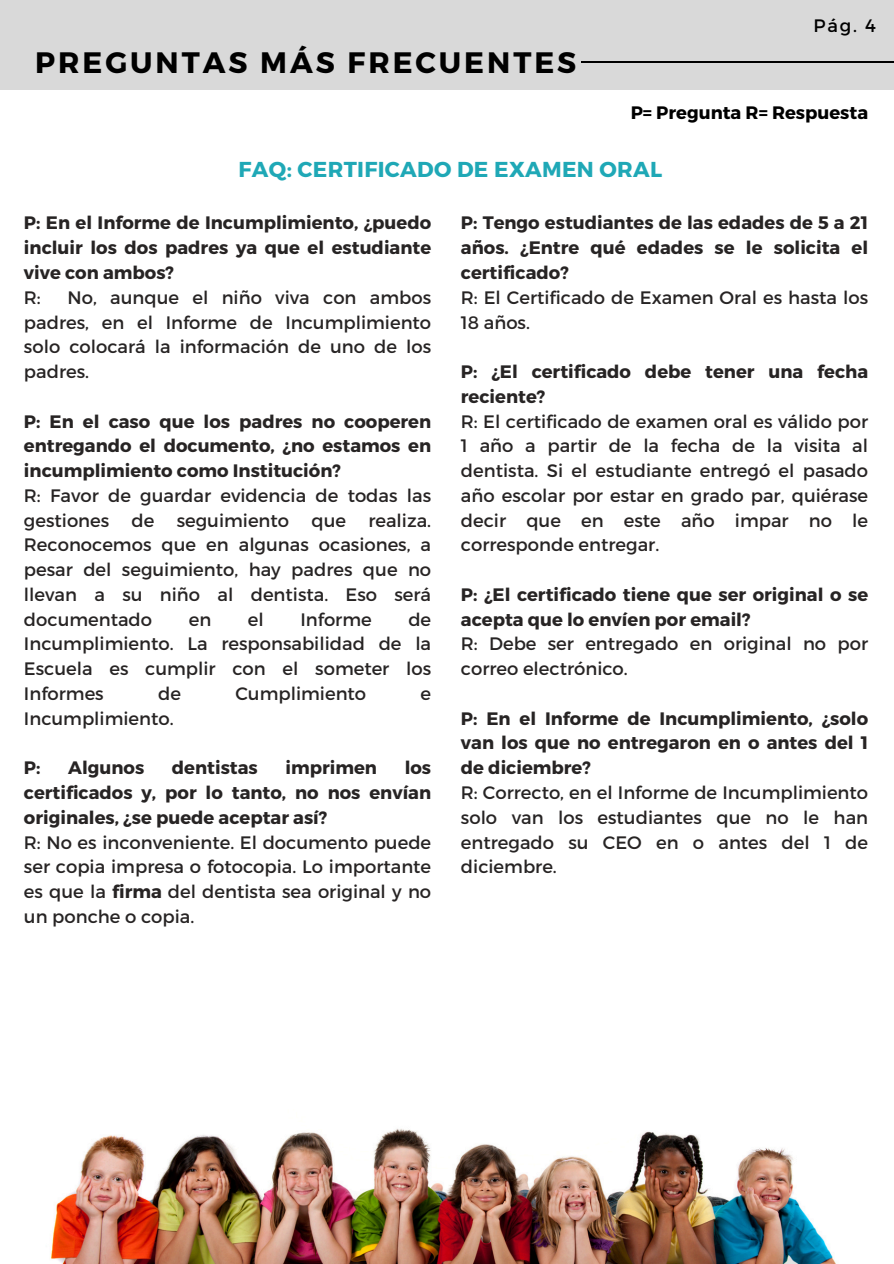
<style>
.page{position:relative;width:894px;height:1264px;background:#fff}
.page>*{position:absolute;margin:0;border:0;box-sizing:border-box;transform-origin:0 0}
.t1{font:700 29.55px "Montserrat";letter-spacing:.1em;color:#000}
.t2{font:700 21.6px "Montserrat";letter-spacing:.015em;color:#1fa8b6}
.t3{font:18px/24.8px "Montserrat";color:#272424;text-align:justify}
.t4{font:700 18px/24.8px "Montserrat";color:#272424;text-align:justify}
.t5{font:700 18px "Montserrat";color:#000}
.t6{font:18px "Montserrat";color:#000}
.s1{font-weight:700}
</style>
<div class="page">
<div style="left:0;top:0;width:893px;height:89px;background:#d9d9d9"></div>
<hr style="left:581px;top:61px;width:312px;height:1px;background:#000">
<img style="left:51px;top:1128px;width:785px;height:135px">
<p class="t1" style="left:35px;top:43px;width:542px">PREGUNTAS MÁS FRECUENTES</p>
<h1 class="t6" style="left:813px;top:13px;width:64px">Pág. 4</h1>
<p class="t5" style="left:630px;top:101px;width:239px">P= Pregunta R= Respuesta</p>
<p class="t2" style="left:238px;top:156px;width:425px">FAQ: CERTIFICADO DE EXAMEN ORAL</p>
<h2 class="t4" style="left:24px;top:210px;width:408px">P: En el Informe de Incumplimiento, ¿puedo incluir los dos padres ya que el estudiante vive con ambos?</h2>
<p class="t3" style="left:24px;top:284px;width:18px">R:</p>
<p class="t3" style="left:24px;top:284px;width:408px;text-indent:43px">No, aunque el niño viva con ambos padres, en el Informe de Incumplimiento solo colocará la información de uno de los padres.</p>
<p class="t4" style="left:24px;top:408px;width:408px">P: En el caso que los padres no cooperen entregando el documento, ¿no estamos en incumplimiento como Institución?</p>
<p class="t3" style="left:24px;top:482px;width:408px">R: Favor de guardar evidencia de todas las gestiones de seguimiento que realiza.<br>Reconocemos que en algunas ocasiones, a pesar del seguimiento, hay padres que no llevan a su niño al dentista. Eso será documentado</p>
<p class="t3" style="left:189px;top:606px;width:24px">en</p>
<p class="t3" style="left:248px;top:606px;width:17px">el</p>
<p class="t3" style="left:300px;top:606px;width:73px">Informe</p>
<p class="t3" style="left:24px;top:606px;width:408px;text-indent:384px">de Incumplimiento. La responsabilidad de la Escuela es cumplir con el someter los Informes</p>
<p class="t3" style="left:158px;top:680px;width:24px">de</p>
<p class="t3" style="left:235px;top:680px;width:132px">Cumplimiento</p>
<p class="t3" style="left:420px;top:680px;width:12px">e</p>
<p class="t3" style="left:24px;top:705px;width:151px">Incumplimiento.</p>
<p class="t4" style="left:24px;top:754px;width:18px">P:</p>
<p class="t4" style="left:68px;top:754px;width:78px">Algunos</p>
<p class="t4" style="left:172px;top:754px;width:87px">dentistas</p>
<p class="t4" style="left:285px;top:754px;width:93px">imprimen</p>
<p class="t4" style="left:24px;top:754px;width:408px;text-indent:380px">los certificados y, por lo tanto, no nos envían originales, ¿se puede aceptar así?</p>
<p class="t3" style="left:24px;top:828px;width:408px">R: No es inconveniente. El documento puede ser copia impresa o fotocopia. Lo importante es que la <span class="s1">firma</span> del dentista sea original y no un ponche o copia.</p>
<p class="t4" style="left:461px;top:210px;width:408px">P: Tengo estudiantes de las edades de 5 a 21 años. ¿Entre qué edades se le solicita el certificado?</p>
<p class="t3" style="left:461px;top:284px;width:408px">R: El Certificado de Examen Oral es hasta los<br>18 años.</p>
<p class="t4" style="left:461px;top:358px;width:408px">P: ¿El certificado debe tener una fecha reciente?</p>
<p class="t3" style="left:461px;top:408px;width:408px">R: El certificado de examen oral es válido por 1 año a partir de la fecha de la visita al dentista. Si el estudiante entregó el pasado año escolar por estar en grado par, quiérase decir que en este año impar no le corresponde entregar.</p>
<p class="t4" style="left:461px;top:581px;width:408px">P: ¿El certificado tiene que ser original o se acepta que lo envíen por email?</p>
<p class="t3" style="left:461px;top:630px;width:408px">R: Debe ser entregado en original no por correo electrónico.</p>
<p class="t4" style="left:461px;top:705px;width:408px">P: En el Informe de Incumplimiento, ¿solo van los que no entregaron en o antes del 1 de diciembre?</p>
<p class="t3" style="left:461px;top:779px;width:408px">R: Correcto, en el Informe de Incumplimiento solo van los estudiantes que no le han entregado su CEO en o antes del 1 de diciembre.</p>
</div>
